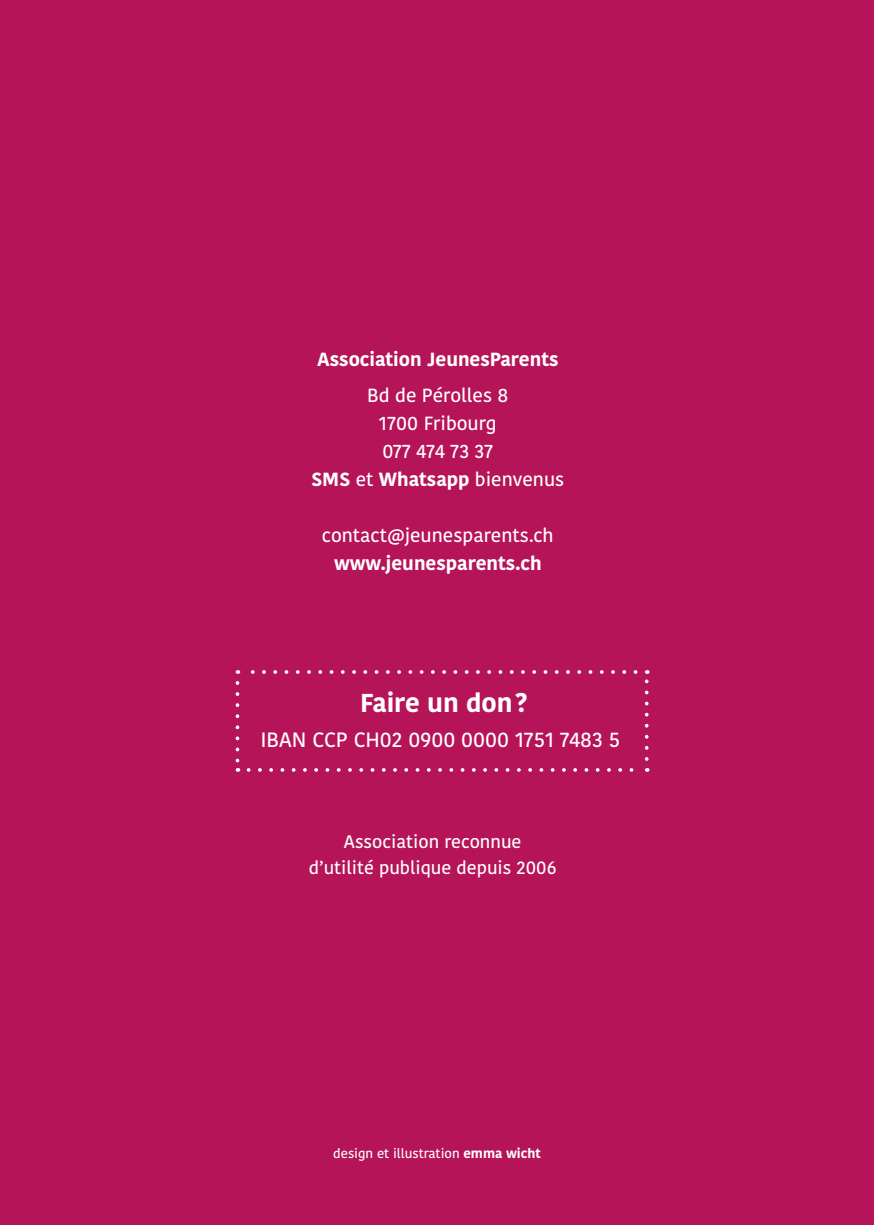
<style>
.page{position:relative;width:874px;height:1225px;background:#fff}
.page>*{position:absolute;margin:0;border:0;box-sizing:border-box;transform-origin:0 0}
.t1{font:700 25.8px "Kohinoor Bangla";color:#fff}
.t2{font:500 20.6px "Kohinoor Bangla";color:#fff}
.t3{font:500 19px/28px "Kohinoor Bangla";color:#fff;text-align:center}
.t4{font:700 19px "Kohinoor Bangla";color:#fff}
.t5{font:500 18px/26px "Kohinoor Bangla";color:#fff;text-align:center}
.t6{font:500 13.2px "Kohinoor Bangla";color:#fff}
.s1{font-weight:700}
</style>
<div class="page">
<div style="left:0;top:0;width:873px;height:1225px;background:#b61458"></div>
<svg style="left:235px;top:683px;width:4px;height:88px"></svg>
<svg style="left:248px;top:768px;width:399px;height:3px"></svg>
<svg style="left:644px;top:670px;width:4px;height:89px"></svg>
<svg style="left:237px;top:670px;width:398px;height:4px"></svg>
<p class="t4" style="left:317px;top:342px;width:243px">Association JeunesParents</p>
<p class="t3" style="left:311px;top:381px;width:254px">Bd de Pérolles 8<br>1700 Fribourg<br>077 474 73 37<br><span class="s1">SMS</span> et <span class="s1">Whatsapp</span> bienvenus</p>
<p class="t3" style="left:322px;top:521px;width:233px">contact@jeunesparents.ch</p>
<p class="t4" style="left:334px;top:546px;width:209px">www.jeunesparents.ch</p>
<h1 class="t1" style="left:360px;top:680px;width:169px">Faire un don?</h1>
<p class="t2" style="left:260px;top:723px;width:361px">IBAN CCP CH02 0900 0000 1751 7483 5</p>
<p class="t5" style="left:309px;top:828px;width:249px">Association reconnue<br>d’utilité publique depuis 2006</p>
<p class="t6" style="left:333px;top:1142px;width:209px">design et illustration <span class="s1">emma wicht</span></p>
</div>
